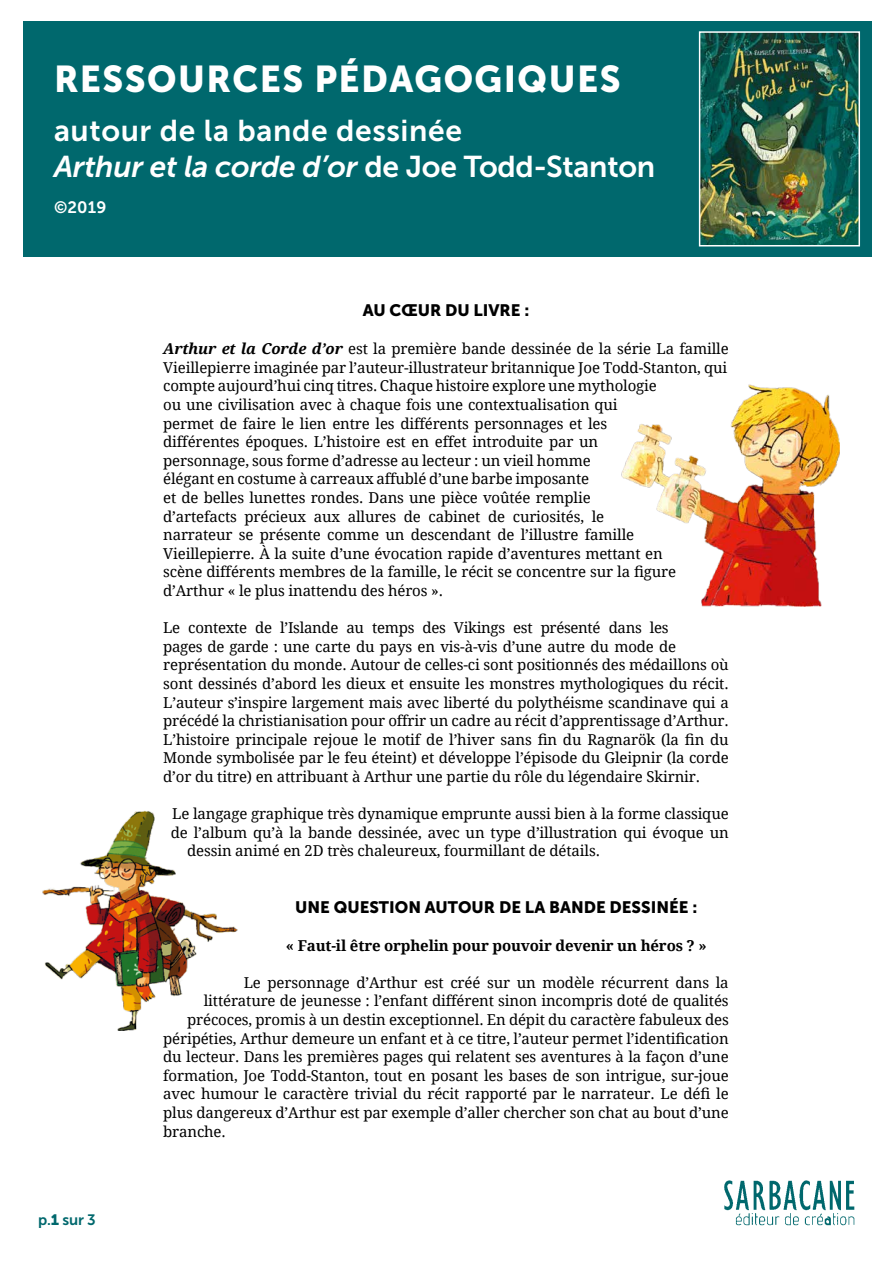
<style>
.page{position:relative;width:893px;height:1263px;background:#fff}
.page>*{position:absolute;margin:0;border:0;box-sizing:border-box;transform-origin:0 0}
.t1{font:37.05px "Museo Sans 900";letter-spacing:.04em;color:#fff}
.t2{font:30px/36px "Museo Sans 700";letter-spacing:.02em;color:#fff}
.t3{font:16.5px "Museo Sans 900";color:#000}
.t4{font:16.5px "Museo Sans 700";color:#fff}
.t5{font:15px/18.6px "Droid Serif";letter-spacing:-.01em;color:#000}
.t6{font:700 15px "Droid Serif";letter-spacing:-.01em;color:#000}
.t7{font:15px "Museo Sans 700";color:#00686d}
.s1{font-style:italic}
.s2{font-family:"Museo Sans 900"}
.s3{font-weight:700;font-style:italic}
</style>
<div class="page">
<img style="left:724px;top:1180px;width:131px;height:46px">
<img style="left:42px;top:811px;width:195px;height:219px">
<div style="left:23px;top:21px;width:849px;height:236px;background:#00686d"></div>
<img style="left:702px;top:34px;width:155px;height:209px">
<div style="left:699px;top:31px;width:161px;height:215px;border:2px solid #fff"></div>
<img style="left:622px;top:384px;width:218px;height:222px">
<h1 class="t1" style="left:54px;top:58px;width:568px">RESSOURCES PÉDAGOGIQUES</h1>
<h2 class="t2" style="left:54px;top:112px;width:603px">autour de la bande dessinée<br><span class="s1">Arthur et la corde d’or</span> de Joe Todd-Stanton</h2>
<p class="t4" style="left:54px;top:198px;width:54px">©2019</p>
<p class="t7" style="left:38px;top:1211px;width:59px">p.<span class="s2">1</span> sur 3</p>
<p class="t3" style="left:363px;top:301px;width:168px">AU CŒUR DU LIVRE :</p>
<p class="t5" style="left:163px;top:339px;width:567px"><span class="s3">Arthur et la Corde d’or</span> est la première bande dessinée de la série La famille Vieillepierre imaginée par l’auteur-illustrateur britannique Joe Todd-Stanton, qui compte aujourd’hui cinq titres. Chaque histoire explore une mythologie<br>ou une civilisation avec à chaque fois une contextualisation qui<br>permet de faire le lien entre les différents personnages et les<br>différentes époques. L’histoire est en effet introduite par un<br>personnage, sous forme d’adresse au lecteur : un vieil homme<br>élégant en costume à carreaux affublé d’une barbe imposante<br>et de belles lunettes rondes. Dans une pièce voûtée remplie<br>d’artefacts précieux aux allures de cabinet de curiosités, le<br>narrateur se présente comme un descendant de l’illustre famille Vieillepierre. À la suite d’une évocation rapide d’aventures mettant en<br>scène différents membres de la famille, le récit se concentre sur la figure d’Arthur « le plus inattendu des héros ».</p>
<p class="t5" style="left:163px;top:618px;width:567px">Le contexte de l’Islande au temps des Vikings est présenté dans les<br>pages de garde : une carte du pays en vis-à-vis d’une autre du mode de représentation du monde. Autour de celles-ci sont positionnés des médaillons où sont dessinés d’abord les dieux et ensuite les monstres mythologiques du récit.<br>L’auteur s’inspire largement mais avec liberté du polythéisme scandinave qui a précédé la christianisation pour offrir un cadre au récit d’apprentissage d’Arthur.<br>L’histoire principale rejoue le motif de l’hiver sans fin du Ragnarök (la fin du Monde symbolisée par le feu éteint) et développe l’épisode du Gleipnir (la corde d’or du titre) en attribuant à Arthur une partie du rôle du légendaire Skirnir.</p>
<p class="t5" style="left:172px;top:804px;width:558px">Le langage graphique très dynamique emprunte aussi bien à la forme classique</p>
<p class="t5" style="left:171px;top:823px;width:560px">de l’album qu’à la bande dessinée, avec un type d’illustration qui évoque un</p>
<p class="t5" style="left:187px;top:841px;width:414px">dessin animé en 2D très chaleureux, fourmillant de détails.</p>
<p class="t3" style="left:295px;top:898px;width:404px">UNE QUESTION AUTOUR DE LA BANDE DESSINÉE :</p>
<p class="t6" style="left:286px;top:935px;width:422px">« Faut-il être orphelin pour pouvoir devenir un héros ? »</p>
<p class="t5" style="left:244px;top:973px;width:486px">Le personnage d’Arthur est créé sur un modèle récurrent dans la</p>
<p class="t5" style="left:204px;top:991px;width:526px">littérature de jeunesse : l’enfant différent sinon incompris doté de qualités</p>
<p class="t5" style="left:187px;top:1010px;width:543px">précoces, promis à un destin exceptionnel. En dépit du caractère fabuleux des</p>
<p class="t5" style="left:163px;top:1028px;width:567px">péripéties, Arthur demeure un enfant et à ce titre, l’auteur permet l’identification</p>
<p class="t5" style="left:163px;top:1047px;width:567px">du lecteur. Dans les premières pages qui relatent ses aventures à la façon d’une</p>
<p class="t5" style="left:163px;top:1066px;width:567px">formation, Joe Todd-Stanton, tout en posant les bases de son intrigue, sur-joue</p>
<p class="t5" style="left:163px;top:1084px;width:567px">avec humour le caractère trivial du récit rapporté par le narrateur. Le défi le</p>
<p class="t5" style="left:163px;top:1103px;width:567px">plus dangereux d’Arthur est par exemple d’aller chercher son chat au bout d’une</p>
<p class="t5" style="left:163px;top:1121px;width:64px">branche.</p>
</div>
